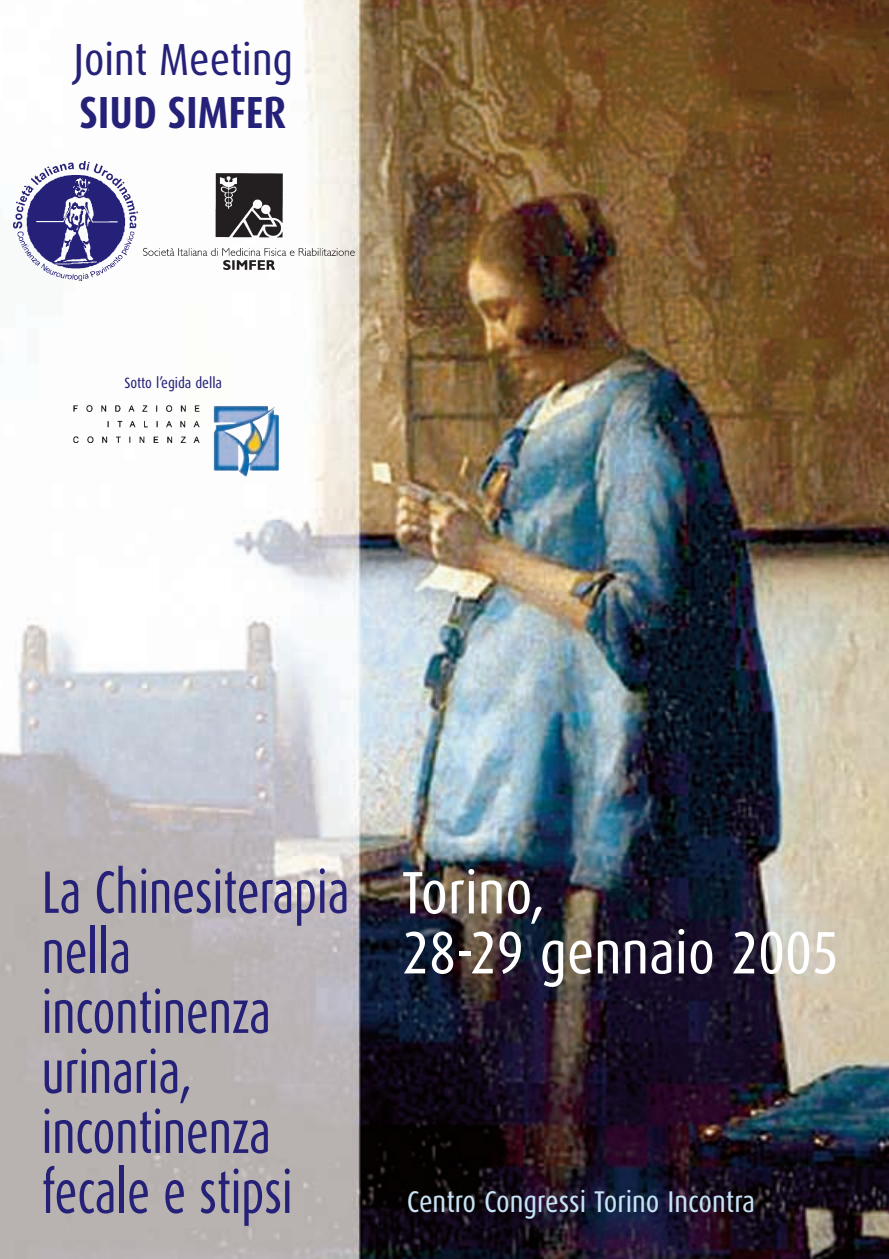
<style>
.page{position:relative;width:889px;height:1259px;background:#fff}
.page>*{position:absolute;margin:0;border:0;box-sizing:border-box;transform-origin:0 0}
.t1{font:60px/60px "Dax Condensed";letter-spacing:-.005em;color:#252178;scale:.85 1}
.t2{font:60px/60px "Dax Condensed";color:#fff}
.t3{font:45px "Dax Condensed";color:#252178}
.t4{font:700 45px "Dax Condensed";color:#252178}
.t5{font:30px "Dax Condensed";color:#c7e2f5}
.t6{font:15px "Dax Condensed";color:#252178}
</style>
<div class="page">
<img style="left:0;top:0;width:888px;height:1259px">
<p class="t3" style="left:73px;top:39px;width:221px">Joint Meeting</p>
<p class="t4" style="left:80px;top:93px;width:208px">SIUD SIMFER</p>
<p class="t6" style="left:124px;top:376px;width:99px">Sotto l’egida della</p>
<p class="t1" style="left:42px;top:866px;width:364px">La Chinesiterapia nella incontinenza urinaria, incontinenza fecale e stipsi</p>
<p class="t2" style="left:402px;top:866px;width:438px">Torino,<br>28-29 gennaio 2005</p>
<p class="t5" style="left:407px;top:1187px;width:349px">Centro Congressi Torino Incontra</p>
</div>
